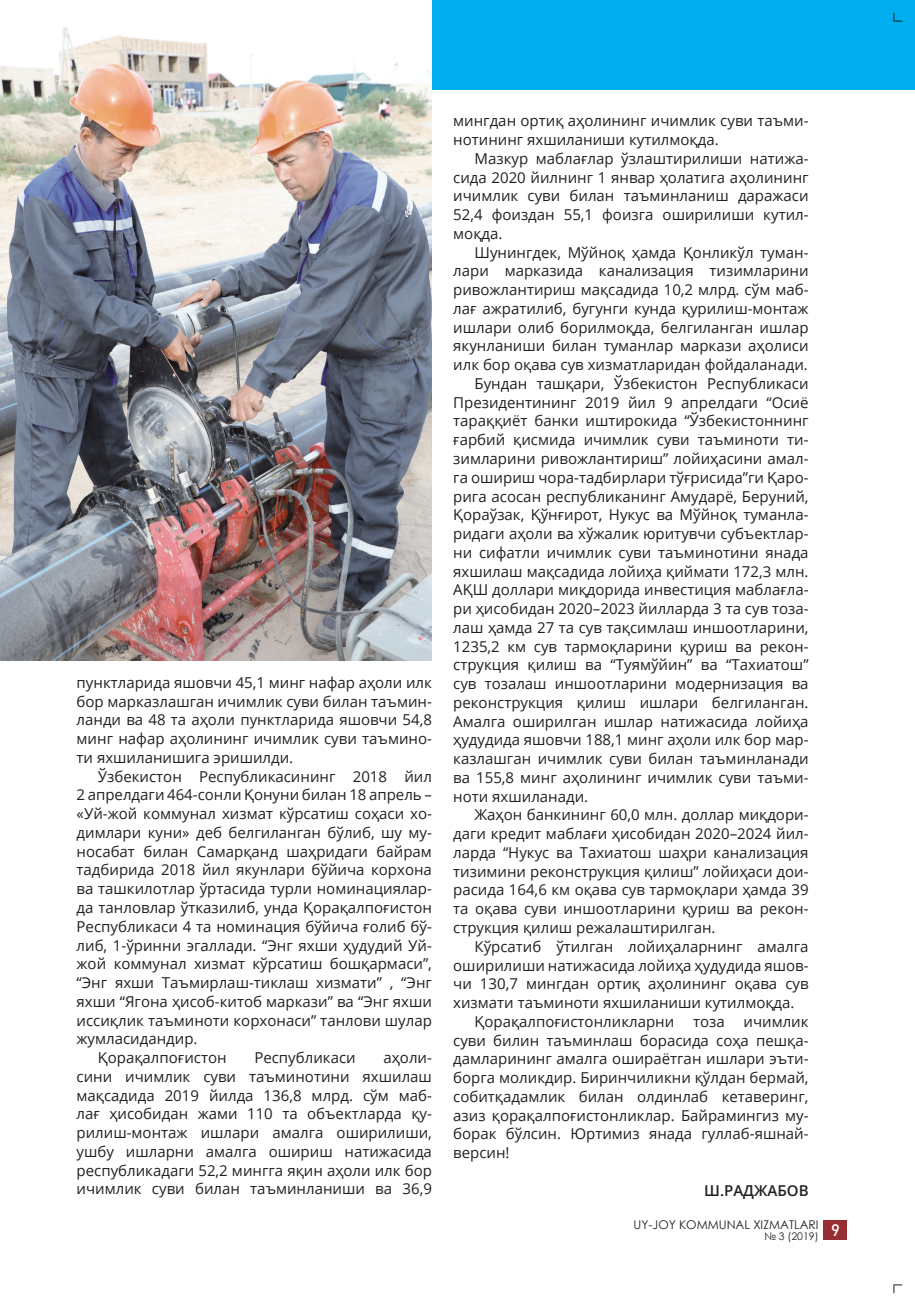
<style>
.page{position:relative;width:915px;height:1306px;background:#fff}
.page>*{position:absolute;margin:0;border:0;box-sizing:border-box;transform-origin:0 0}
.t1{font:500 16.5px "DIN Pro";color:#fff}
.t2{font:15px/18.8px "Open Sans";color:#231f20;text-align:justify}
.t3{font:600 15px "Open Sans";color:#231f20}
.t4{font:12px "Century Gothic";color:#231f20}
.t5{font:10.5px "Century Gothic";color:#231f20}
</style>
<div class="page">
<div style="left:0;top:0;width:914px;height:89px;background:#00aeef"></div>
<div style="left:823px;top:1219px;width:23px;height:20px;background:#962e33"></div>
<img style="left:0;top:0;width:432px;height:660px">
<svg style="left:893px;top:13px;width:8px;height:9px"></svg>
<svg style="left:893px;top:1284px;width:8px;height:9px"></svg>
<p class="t2" style="left:77px;top:672px;width:357px">пунктларида яшовчи 45,1 минг нафар аҳоли илк бор марказлашган ичимлик суви билан таъмин&shy;ланди ва 48 та аҳоли пунктларида яшовчи 54,8 минг нафар аҳолининг ичимлик суви таъмино&shy;ти яхшиланишига эришилди.</p>
<p class="t2" style="left:77px;top:766px;width:357px;text-indent:21px">Ўзбекистон Республикасининг 2018 йил 2 апрелдаги 464-сонли Қонуни билан 18 апрель – «Уй-жой коммунал хизмат кўрсатиш соҳаси хо&shy;димлари куни» деб белгиланган бўлиб, шу му&shy;носабат билан Самарқанд шаҳридаги байрам тадбирида 2018 йил якунлари бўйича корхона ва ташкилотлар ўртасида турли номинациялар&shy;да танловлар ўтказилиб, унда Қорақалпоғистон Республикаси 4 та номинация бўйича ғолиб бў&shy;либ, 1-ўринни эгаллади. “Энг яхши ҳудудий Уй&shy;жой коммунал хизмат кўрсатиш бошқармаси”, “Энг яхши Таъмирлаш-тиклаш хизмати” , “Энг яхши “Ягона ҳисоб-китоб маркази” ва “Энг яхши иссиқлик таъминоти корхонаси” танлови шулар жумласидандир.</p>
<p class="t2" style="left:98px;top:1047px;width:130px">Қорақалпоғистон</p>
<p class="t2" style="left:254px;top:1047px;width:103px">Республикаси</p>
<p class="t2" style="left:77px;top:1047px;width:357px;text-indent:307px">аҳоли&shy;сини ичимлик суви таъминотини яхшилаш мақсадида 2019 йилда 136,8 млрд. сўм маб&shy;лағ ҳисобидан жами 110 та объектларда қу&shy;рилиш-монтаж ишлари амалга оширилиши, ушбу ишларни амалга ошириш натижасида республикадаги 52,2 мингга яқин аҳоли илк бор ичимлик суви билан таъминланиши ва 36,9</p>
<p class="t2" style="left:453px;top:111px;width:357px">мингдан ортиқ аҳолининг ичимлик суви таъми&shy;нотининг яхшиланиши кутилмоқда.</p>
<p class="t2" style="left:453px;top:149px;width:357px;text-indent:21px">Мазкур маблағлар ўзлаштирилиши натижа&shy;сида 2020 йилнинг 1 январ ҳолатига аҳолининг ичимлик суви билан таъминланиш даражаси 52,4 фоиздан 55,1 фоизга оширилиши кутил&shy;моқда.</p>
<p class="t2" style="left:453px;top:242px;width:357px;text-indent:21px">Шунингдек, Мўйноқ ҳамда Қонликўл туман&shy;лари марказида канализация тизимларини ривожлантириш мақсадида 10,2 млрд. сўм маб&shy;лағ ажратилиб, бугунги кунда қурилиш-монтаж ишлари олиб борилмоқда, белгиланган ишлар якунланиши билан туманлар маркази аҳолиси илк бор оқава сув хизматларидан фойдаланади.</p>
<p class="t2" style="left:453px;top:374px;width:357px;text-indent:21px">Бундан ташқари, Ўзбекистон Республикаси Президентининг 2019 йил 9 апрелдаги “Осиё тараққиёт банки иштирокида “Ўзбекистоннинг ғарбий қисмида ичимлик суви таъминоти ти&shy;зимларини ривожлантириш” лойиҳасини амал&shy;га ошириш чора-тадбирлари тўғрисида”ги Қаро&shy;рига асосан республиканинг Амударё, Беруний, Қораўзак, Қўнғирот, Нукус ва Мўйноқ туманла&shy;ридаги аҳоли ва хўжалик юритувчи субъектлар&shy;ни сифатли ичимлик суви таъминотини янада яхшилаш мақсадида лойиҳа қиймати 172,3 млн.<br>АҚШ доллари миқдорида инвестиция маблағла&shy;ри ҳисобидан 2020–2023 йилларда 3 та сув тоза&shy;лаш ҳамда 27 та сув тақсимлаш иншоотларини, 1235,2 км сув тармоқларини қуриш ва рекон&shy;струкция қилиш ва “Туямўйин” ва “Тахиатош” сув тозалаш иншоотларини модернизация ва реконструкция қилиш ишлари белгиланган.<br>Амалга оширилган ишлар натижасида лойиҳа ҳудудида яшовчи 188,1 минг аҳоли илк бор мар&shy;казлашган ичимлик суви билан таъминланади ва 155,8 минг аҳолининг ичимлик суви таъми&shy;ноти яхшиланади.</p>
<p class="t2" style="left:453px;top:805px;width:357px;text-indent:21px">Жаҳон банкининг 60,0 млн. доллар миқдори&shy;даги кредит маблағи ҳисобидан 2020–2024 йил&shy;ларда “Нукус ва Тахиатош шаҳри канализация тизимини реконструкция қилиш” лойиҳаси дои&shy;расида 164,6 км оқава сув тармоқлари ҳамда 39 та оқава суви иншоотларини қуриш ва рекон&shy;струкция қилиш режалаштирилган.</p>
<p class="t2" style="left:453px;top:936px;width:357px;text-indent:21px">Кўрсатиб ўтилган лойиҳаларнинг амалга оширилиши натижасида лойиҳа ҳудудида яшов&shy;чи 130,7 мингдан ортиқ аҳолининг оқава сув хизмати таъминоти яхшиланиши кутилмоқда.</p>
<p class="t2" style="left:474px;top:1011px;width:201px">Қорақалпоғистонликларни</p>
<p class="t2" style="left:692px;top:1011px;width:33px">тоза</p>
<p class="t2" style="left:453px;top:1011px;width:357px;text-indent:290px">ичимлик суви билин таъминлаш борасида соҳа пешқа&shy;дамларининг амалга ошираётган ишлари эъти&shy;борга моликдир. Биринчиликни қўлдан бермай, собитқадамлик билан олдинлаб кетаверинг, азиз қорақалпоғистонликлар. Байрамингиз му&shy;борак бўлсин. Юртимиз янада гуллаб-яшнай&shy;версин!</p>
<p class="t3" style="left:704px;top:1179px;width:106px">Ш.РАДЖАБОВ</p>
<p class="t4" style="left:633px;top:1216px;width:186px">UY-JOY KОMМUNAL XIZMATLARI</p>
<p class="t5" style="left:764px;top:1228px;width:56px">№ 3 (2019)</p>
<p class="t1" style="left:830px;top:1216px;width:10px">9</p>
</div>
